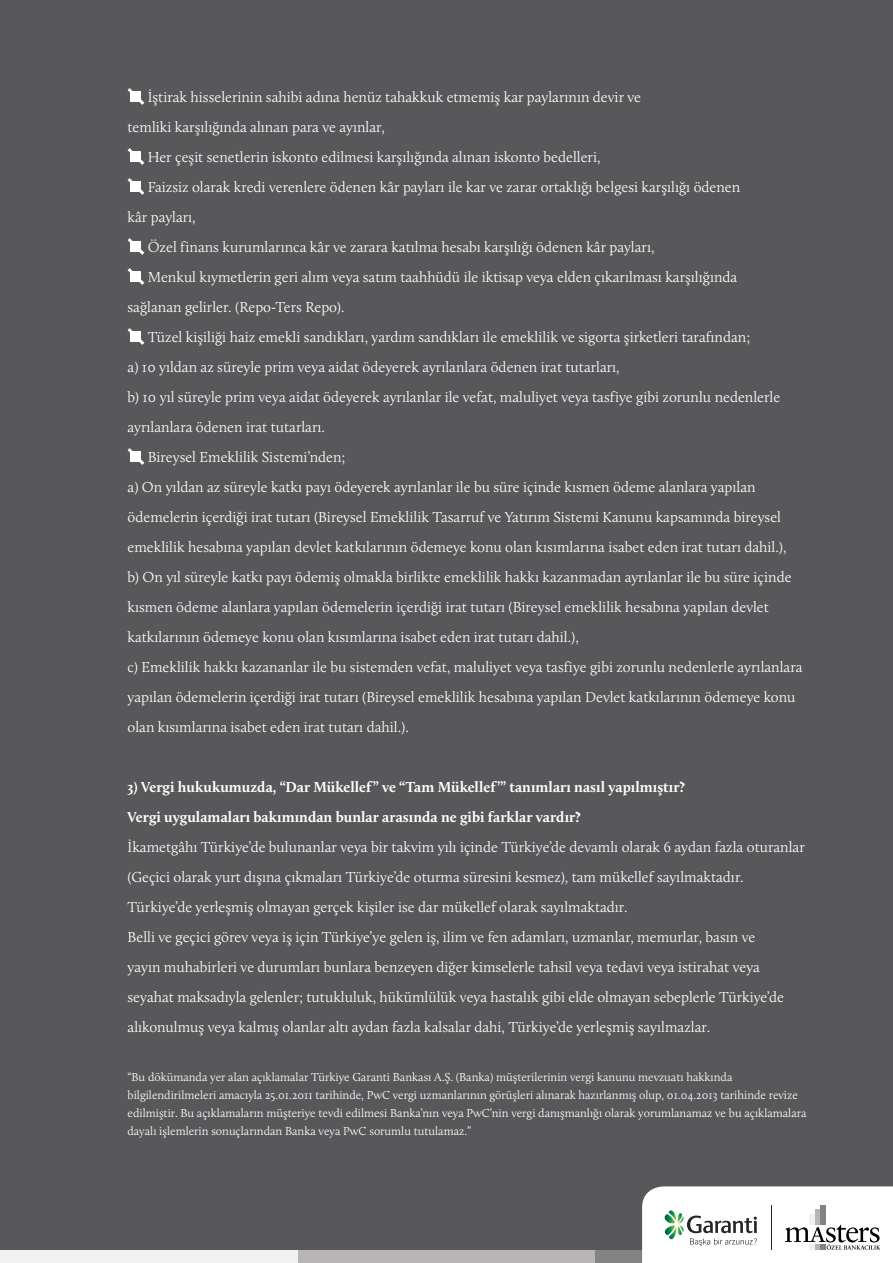
<style>
.page{position:relative;width:893px;height:1263px;background:#58585a}
.page>*{position:absolute;margin:0;border:0;box-sizing:border-box;transform-origin:0 0}
.t1{font:300 15px/30px "Calluna";color:#fff}
.t2{font:700 15px/30px "Calluna";color:#fff}
.t3{font:300 12px/18px "Calluna";color:#fff}
</style>
<div class="page">
<div style="left:0;top:1250px;width:298px;height:13px;background:#f1f1f1"></div>
<div style="left:298px;top:1250px;width:297px;height:13px;background:#b7b5b5"></div>
<div style="left:595px;top:1250px;width:298px;height:13px;background:#838381"></div>
<svg style="left:642px;top:1186px;width:251px;height:77px;background:#ececec"></svg>
<img style="left:664px;top:1210px;width:20px;height:30px">
<svg style="left:128px;top:88px;width:16px;height:17px"></svg>
<div style="left:131px;top:91px;width:10px;height:11px;background:#fff"></div>
<svg style="left:128px;top:148px;width:16px;height:17px"></svg>
<div style="left:131px;top:151px;width:10px;height:11px;background:#fff"></div>
<svg style="left:128px;top:178px;width:16px;height:17px"></svg>
<div style="left:131px;top:181px;width:10px;height:11px;background:#fff"></div>
<svg style="left:128px;top:238px;width:16px;height:17px"></svg>
<div style="left:131px;top:241px;width:10px;height:11px;background:#fff"></div>
<svg style="left:128px;top:268px;width:16px;height:17px"></svg>
<div style="left:131px;top:271px;width:10px;height:11px;background:#fff"></div>
<svg style="left:128px;top:328px;width:16px;height:17px"></svg>
<div style="left:131px;top:331px;width:10px;height:11px;background:#fff"></div>
<svg style="left:128px;top:448px;width:16px;height:17px"></svg>
<div style="left:131px;top:451px;width:10px;height:11px;background:#fff"></div>
<p class="t1" style="left:148px;top:82px;width:495px">İştirak hisselerinin sahibi adına henüz tahakkuk etmemiş kar paylarının devir ve</p>
<p class="t1" style="left:128px;top:112px;width:259px">temliki karşılığında alınan para ve ayınlar,</p>
<p class="t1" style="left:148px;top:142px;width:454px">Her çeşit senetlerin iskonto edilmesi karşılığında alınan iskonto bedelleri,</p>
<p class="t1" style="left:148px;top:172px;width:594px">Faizsiz olarak kredi verenlere ödenen kâr payları ile kar ve zarar ortaklığı belgesi karşılığı ödenen</p>
<p class="t1" style="left:128px;top:202px;width:70px">kâr payları,</p>
<p class="t1" style="left:148px;top:232px;width:508px">Özel finans kurumlarınca kâr ve zarara katılma hesabı karşılığı ödenen kâr payları,</p>
<p class="t1" style="left:148px;top:262px;width:591px">Menkul kıymetlerin geri alım veya satım taahhüdü ile iktisap veya elden çıkarılması karşılığında</p>
<p class="t1" style="left:128px;top:292px;width:218px">sağlanan gelirler. (Repo-Ters Repo).</p>
<p class="t1" style="left:148px;top:322px;width:604px">Tüzel kişiliği haiz emekli sandıkları, yardım sandıkları ile emeklilik ve sigorta şirketleri tarafından;</p>
<p class="t1" style="left:128px;top:352px;width:494px">a) 10 yıldan az süreyle prim veya aidat ödeyerek ayrılanlara ödenen irat tutarları,</p>
<p class="t1" style="left:128px;top:382px;width:654px">b) 10 yıl süreyle prim veya aidat ödeyerek ayrılanlar ile vefat, maluliyet veya tasfiye gibi zorunlu nedenlerle</p>
<p class="t1" style="left:128px;top:412px;width:199px">ayrılanlara ödenen irat tutarları.</p>
<p class="t1" style="left:148px;top:442px;width:199px">Bireysel Emeklilik Sistemi’nden;</p>
<p class="t1" style="left:128px;top:472px;width:630px">a) On yıldan az süreyle katkı payı ödeyerek ayrılanlar ile bu süre içinde kısmen ödeme alanlara yapılan</p>
<p class="t1" style="left:128px;top:502px;width:655px">ödemelerin içerdiği irat tutarı (Bireysel Emeklilik Tasarruf ve Yatırım Sistemi Kanunu kapsamında bireysel</p>
<p class="t1" style="left:128px;top:532px;width:660px">emeklilik hesabına yapılan devlet katkılarının ödemeye konu olan kısımlarına isabet eden irat tutarı dahil.),</p>
<p class="t1" style="left:128px;top:562px;width:665px">b) On yıl süreyle katkı payı ödemiş olmakla birlikte emeklilik hakkı kazanmadan ayrılanlar ile bu süre içinde</p>
<p class="t1" style="left:128px;top:592px;width:643px">kısmen ödeme alanlara yapılan ödemelerin içerdiği irat tutarı (Bireysel emeklilik hesabına yapılan devlet</p>
<p class="t1" style="left:128px;top:622px;width:453px">katkılarının ödemeye konu olan kısımlarına isabet eden irat tutarı dahil.),</p>
<p class="t1" style="left:128px;top:652px;width:677px">c) Emeklilik hakkı kazananlar ile bu sistemden vefat, maluliyet veya tasfiye gibi zorunlu nedenlerle ayrılanlara</p>
<p class="t1" style="left:128px;top:682px;width:669px">yapılan ödemelerin içerdiği irat tutarı (Bireysel emeklilik hesabına yapılan Devlet katkılarının ödemeye konu</p>
<p class="t1" style="left:128px;top:712px;width:283px">olan kısımlarına isabet eden irat tutarı dahil.).</p>
<p class="t2" style="left:128px;top:772px;width:559px">3) Vergi hukukumuzda, “Dar Mükellef” ve “Tam Mükellef’” tanımları nasıl yapılmıştır?<br>Vergi uygulamaları bakımından bunlar arasında ne gibi farklar vardır?</p>
<p class="t1" style="left:128px;top:832px;width:679px">İkametgâhı Türkiye’de bulunanlar veya bir takvim yılı içinde Türkiye’de devamlı olarak 6 aydan fazla oturanlar (Geçici olarak yurt dışına çıkmaları Türkiye’de oturma süresini kesmez), tam mükellef sayılmaktadır.<br>Türkiye’de yerleşmiş olmayan gerçek kişiler ise dar mükellef olarak sayılmaktadır.<br>Belli ve geçici görev veya iş için Türkiye’ye gelen iş, ilim ve fen adamları, uzmanlar, memurlar, basın ve<br>yayın muhabirleri ve durumları bunlara benzeyen diğer kimselerle tahsil veya tedavi veya istirahat veya seyahat maksadıyla gelenler; tutukluluk, hükümlülük veya hastalık gibi elde olmayan sebeplerle Türkiye’de alıkonulmuş veya kalmış olanlar altı aydan fazla kalsalar dahi, Türkiye’de yerleşmiş sayılmazlar.</p>
<p class="t3" style="left:128px;top:1068px;width:680px">“Bu dökümanda yer alan açıklamalar Türkiye Garanti Bankası A.Ş. (Banka) müşterilerinin vergi kanunu mevzuatı hakkında bilgilendirilmeleri amacıyla 25.01.2011 tarihinde, PwC vergi uzmanlarının görüşleri alınarak hazırlanmış olup, 01.04.2013 tarihinde revize edilmiştir. Bu açıklamaların müşteriye tevdi edilmesi Banka’nın veya PwC’nin vergi danışmanlığı olarak yorumlanamaz ve bu açıklamalara dayalı işlemlerin sonuçlarından Banka veya PwC sorumlu tutulamaz.”</p>
</div>
